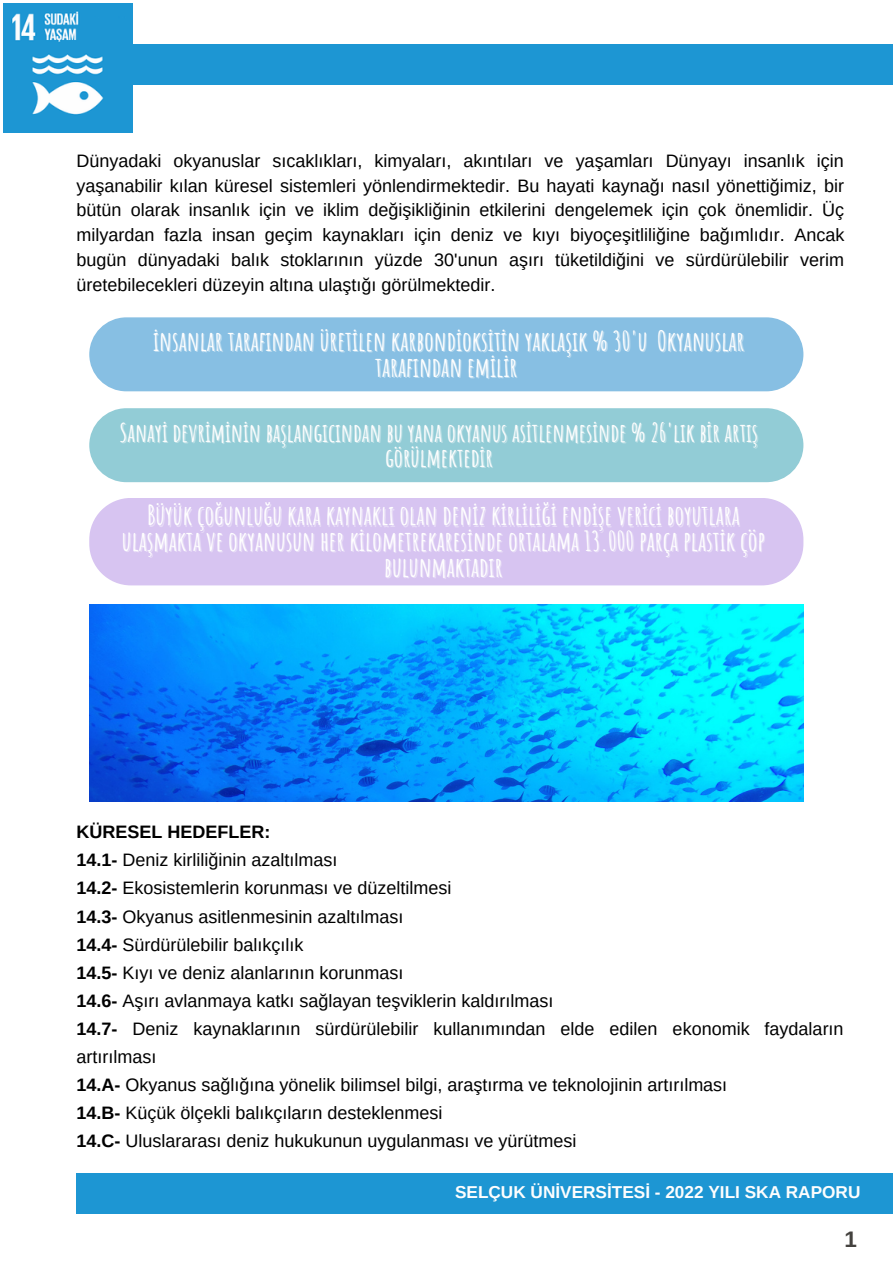
<style>
.page{position:relative;width:893px;height:1264px;background:#fff}
.page>*{position:absolute;margin:0;border:0;box-sizing:border-box;transform-origin:0 0}
.t1{font:700 27px/25.8px "Amatic SC";color:#fff;text-align:center}
.t2{font:700 25.5px/24.8px "Amatic SC";color:#fefefe;text-align:center}
.t3{font:700 22.5px "Arimo";color:#44423f}
.t4{font:18px/24.8px "Arimo";color:#000}
.t5{font:700 18px "Arimo";color:#000}
.t6{font:700 17.25px "Arimo";color:#fefefe}
.s1{color:rgb(255 255 255/.4)}
.s2{color:rgb(254 254 254/.4)}
.s3{font-weight:700}
</style>
<div class="page">
<div style="left:77px;top:1173px;width:815px;height:40px;background:#1d96d3"></div>
<div style="left:110px;top:44px;width:782px;height:40px;background:#1d96d3"></div>
<img style="left:3px;top:3px;width:130px;height:130px">
<div style="left:89px;top:317px;width:714px;height:74px;background:#87bfe3;border-radius:37px"></div>
<div style="left:89px;top:408px;width:714px;height:74px;background:#92ccd6;border-radius:37px"></div>
<div style="left:89px;top:498px;width:714px;height:87px;background:#d7c4f1"></div>
<img style="left:89px;top:604px;width:714px;height:197px">
<p class="t4" style="left:77px;top:148px;width:769px;text-align:justify">Dünyadaki okyanuslar sıcaklıkları, kimyaları, akıntıları ve yaşamları Dünyayı insanlık için yaşanabilir kılan küresel sistemleri yönlendirmektedir. Bu hayati kaynağı nasıl yönettiğimiz, bir bütün olarak insanlık için ve iklim değişikliğinin etkilerini dengelemek için çok önemlidir. Üç milyardan fazla insan geçim kaynakları için deniz ve kıyı biyoçeşitliliğine bağımlıdır. Ancak bugün dünyadaki balık stoklarının yüzde 30'unun aşırı tüketildiğini ve sürdürülebilir verim üretebilecekleri düzeyin altına ulaştığı görülmektedir.</p>
<p class="t1" style="left:154px;top:328px;width:592px"><span class="s1">i</span>nsanlar tarafından üret<span class="s1">i</span>len karbond<span class="s1">i</span>oks<span class="s1">i</span>t<span class="s1">i</span>n yaklaşık % 30'u Okyanuslar tarafından em<span class="s1">i</span>l<span class="s1">i</span>r</p>
<p class="t2" style="left:120px;top:419px;width:640px">Sanay<span class="s2">i</span> devr<span class="s2">i</span>m<span class="s2">i</span>n<span class="s2">i</span>n başlangıcından bu yana okyanus as<span class="s2">i</span>tlenmes<span class="s2">i</span>nde % 26'lık b<span class="s2">i</span>r artış görülmekted<span class="s2">i</span>r</p>
<p class="t1" style="left:122px;top:502px;width:644px">Büyük çoğunluğu kara kaynaklı olan den<span class="s1">i</span>z k<span class="s1">i</span>rl<span class="s1">i</span>l<span class="s1">i</span>ğ<span class="s1">i</span> end<span class="s1">i</span>şe ver<span class="s1">i</span>c<span class="s1">i</span> boyutlara ulaşmakta ve okyanusun her k<span class="s1">i</span>lometrekares<span class="s1">i</span>nde ortalama 13.000 parça plast<span class="s1">i</span>k çöp bulunmaktadır</p>
<p class="t5" style="left:77px;top:822px;width:195px">KÜRESEL HEDEFLER:</p>
<p class="t4" style="left:77px;top:847px;width:262px"><span class="s3">14.1-</span> Deniz kirliliğinin azaltılması</p>
<p class="t4" style="left:77px;top:875px;width:376px"><span class="s3">14.2-</span> Ekosistemlerin korunması ve düzeltilmesi</p>
<p class="t4" style="left:77px;top:903px;width:328px"><span class="s3">14.3-</span> Okyanus asitlenmesinin azaltılması</p>
<p class="t4" style="left:77px;top:932px;width:228px"><span class="s3">14.4-</span> Sürdürülebilir balıkçılık</p>
<p class="t4" style="left:77px;top:960px;width:328px"><span class="s3">14.5-</span> Kıyı ve deniz alanlarının korunması</p>
<p class="t4" style="left:77px;top:988px;width:478px"><span class="s3">14.6-</span> Aşırı avlanmaya katkı sağlayan teşviklerin kaldırılması</p>
<p class="t4" style="left:77px;top:1014px;width:768px;line-height:28px"><span class="s3">14.7-</span> Deniz kaynaklarının sürdürülebilir kullanımından elde edilen ekonomik faydaların artırılması</p>
<p class="t4" style="left:77px;top:1072px;width:652px"><span class="s3">14.A-</span> Okyanus sağlığına yönelik bilimsel bilgi, araştırma ve teknolojinin artırılması</p>
<p class="t4" style="left:77px;top:1100px;width:367px"><span class="s3">14.B-</span> Küçük ölçekli balıkçıların desteklenmesi</p>
<p class="t4" style="left:77px;top:1128px;width:501px"><span class="s3">14.C-</span> Uluslararası deniz hukukunun uygulanması ve yürütmesi</p>
<p class="t6" style="left:455px;top:1181px;width:407px">SELÇUK ÜNİVERSİTESİ - 2022 YILI SKA RAPORU</p>
<p class="t3" style="left:844px;top:1226px;width:14px">1</p>
</div>
